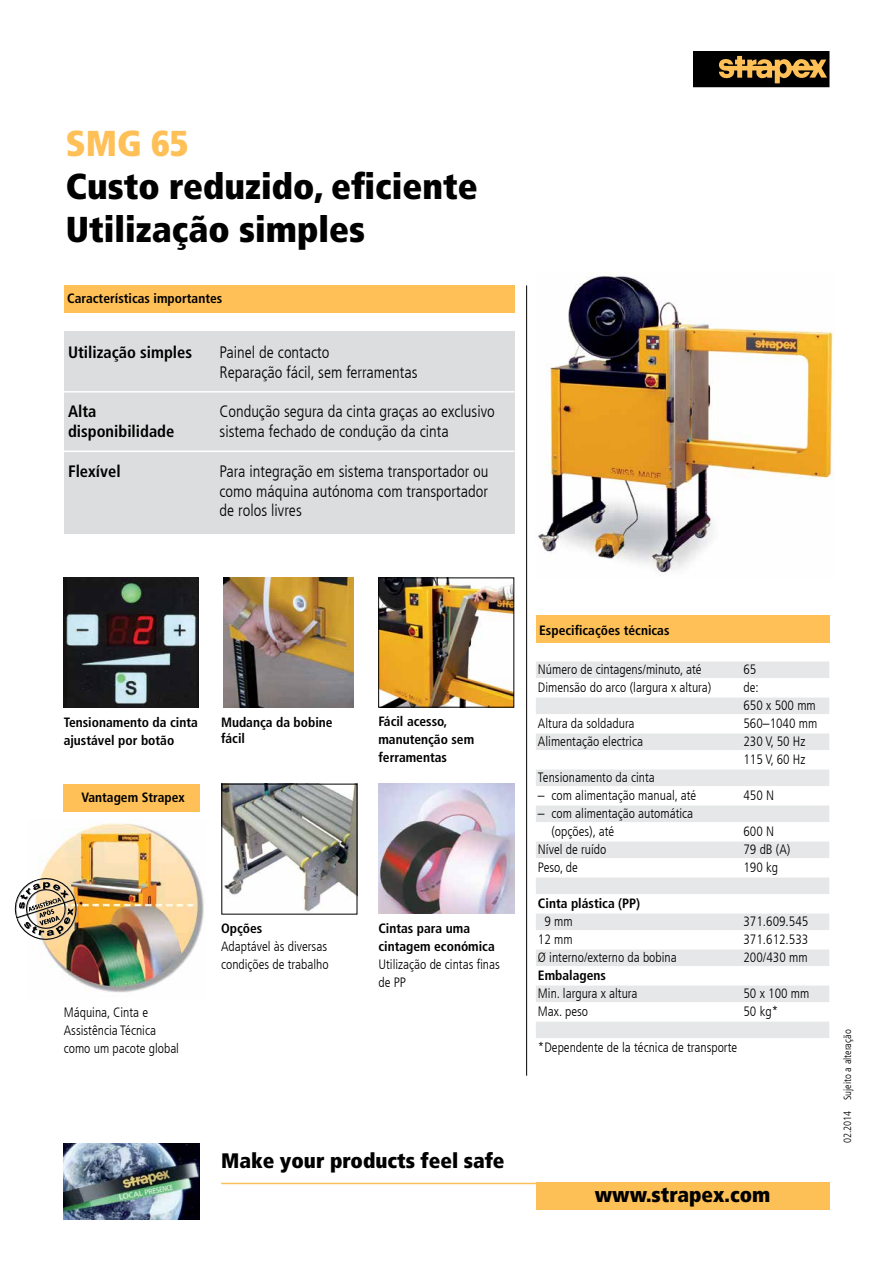
<style>
.page{position:relative;width:893px;height:1263px;background:#fff}
.page>*{position:absolute;margin:0;border:0;box-sizing:border-box;transform-origin:0 0}
.t1{font:900 condensed 36px "Frutiger LT Com";color:#000}
.t2{font:900 condensed 36px "Frutiger LT Com";color:#fec057}
.t3{font:900 condensed 21px "Frutiger LT Com";color:#000}
.t4{font:300 condensed 16.5px/19.8px "Frutiger LT Com";color:#000}
.t5{font:700 condensed 16.5px "Frutiger LT Com";color:#000}
.t6{font:300 condensed 13.5px/18px "Frutiger LT Com";color:#000}
.t7{font:700 condensed 13.5px/18px "Frutiger LT Com";color:#000}
.t8{font:300 condensed 10.5px "Frutiger LT Com";color:#000}
</style>
<div class="page">
<img style="left:380px;top:580px;width:132px;height:125px">
<div style="left:693px;top:51px;width:136px;height:36px;background:#000"></div>
<svg style="left:719px;top:56px;width:108px;height:27px"></svg>
<img style="left:64px;top:578px;width:134px;height:129px">
<hr style="left:526px;top:285px;width:1px;height:791px;background:#000">
<img style="left:221px;top:784px;width:134px;height:128px">
<img style="left:39px;top:823px;width:165px;height:170px">
<img style="left:378px;top:784px;width:136px;height:130px">
<img style="left:537px;top:274px;width:297px;height:299px">
<img style="left:224px;top:578px;width:129px;height:129px">
<div style="left:378px;top:578px;width:136px;height:129px;border:1px solid #000"></div>
<div style="left:536px;top:616px;width:293px;height:27px;background:#fec057"></div>
<div style="left:64px;top:285px;width:450px;height:28px;background:#fec057"></div>
<img style="left:64px;top:1143px;width:136px;height:77px">
<div style="left:536px;top:1182px;width:293px;height:28px;background:#fdc057"></div>
<hr style="left:221px;top:1183px;width:460px;height:1px;background:#fdc057">
<img style="left:14px;top:870px;width:71px;height:78px">
<div style="left:64px;top:784px;width:136px;height:27px;background:#fec057"></div>
<div style="left:65px;top:332px;width:449px;height:202px;background:#dcddde"></div>
<hr style="left:64px;top:391px;width:451px;height:1px;background:#fff">
<hr style="left:64px;top:451px;width:451px;height:1px;background:#fff">
<div style="left:536px;top:661px;width:293px;height:17px;background:#e6e7e8"></div>
<div style="left:536px;top:697px;width:293px;height:17px;background:#e6e7e8"></div>
<div style="left:536px;top:733px;width:293px;height:17px;background:#e6e7e8"></div>
<div style="left:536px;top:769px;width:293px;height:17px;background:#e6e7e8"></div>
<div style="left:536px;top:805px;width:293px;height:17px;background:#e6e7e8"></div>
<div style="left:536px;top:841px;width:293px;height:17px;background:#e6e7e8"></div>
<div style="left:536px;top:877px;width:293px;height:17px;background:#e6e7e8"></div>
<div style="left:536px;top:913px;width:293px;height:17px;background:#e6e7e8"></div>
<div style="left:536px;top:949px;width:293px;height:17px;background:#e6e7e8"></div>
<div style="left:536px;top:985px;width:293px;height:17px;background:#e6e7e8"></div>
<div style="left:536px;top:1021px;width:293px;height:17px;background:#e6e7e8"></div>
<p class="t2" style="left:66px;top:122px;width:124px">SMG 65</p>
<p class="t1" style="left:66px;top:165px;width:413px">Custo reduzido, eficiente</p>
<p class="t1" style="left:66px;top:208px;width:301px">Utilização simples</p>
<p class="t7" style="left:67px;top:290px;width:157px">Características importantes</p>
<p class="t5" style="left:68px;top:342px;width:126px">Utilização simples</p>
<p class="t4" style="left:220px;top:343px;width:112px">Painel de contacto</p>
<p class="t4" style="left:220px;top:362px;width:199px">Reparação fácil, sem ferramentas</p>
<p class="t5" style="left:68px;top:402px;width:30px">Alta</p>
<p class="t4" style="left:220px;top:402px;width:277px">Condução segura da cinta graças ao exclusivo</p>
<p class="t5" style="left:68px;top:422px;width:108px">disponibilidade</p>
<p class="t4" style="left:220px;top:422px;width:231px">sistema fechado de condução da cinta</p>
<p class="t5" style="left:68px;top:461px;width:54px">Flexível</p>
<p class="t4" style="left:220px;top:461px;width:270px">Para integração em sistema transportador ou como máquina autónoma com transportador</p>
<p class="t4" style="left:220px;top:501px;width:84px">de rolos livres</p>
<p class="t7" style="left:64px;top:713px;width:136px">Tensionamento da cinta ajustável por botão</p>
<p class="t7" style="left:378px;top:712px;width:71px">Fácil acesso,</p>
<p class="t7" style="left:221px;top:714px;width:113px;line-height:16.2px">Mudança da bobine fácil</p>
<p class="t7" style="left:378px;top:730px;width:97px">manutenção sem</p>
<p class="t7" style="left:378px;top:748px;width:70px">ferramentas</p>
<p class="t7" style="left:82px;top:789px;width:105px">Vantagem Strapex</p>
<p class="t6" style="left:64px;top:1003px;width:86px">Máquina, Cinta e</p>
<p class="t6" style="left:64px;top:1021px;width:94px">Assistência Técnica</p>
<p class="t6" style="left:64px;top:1039px;width:117px">como um pacote global</p>
<p class="t7" style="left:221px;top:919px;width:43px">Opções</p>
<p class="t6" style="left:221px;top:937px;width:109px">Adaptável às diversas condições de trabalho</p>
<p class="t7" style="left:378px;top:919px;width:93px">Cintas para uma</p>
<p class="t7" style="left:378px;top:937px;width:118px">cintagem económica</p>
<p class="t6" style="left:378px;top:955px;width:123px">Utilização de cintas finas de PP</p>
<p class="t3" style="left:221px;top:1148px;width:285px">Make your products feel safe</p>
<p class="t7" style="left:539px;top:621px;width:132px">Especificações técnicas</p>
<p class="t6" style="left:538px;top:660px;width:165px">Número de cintagens/minuto, até</p>
<p class="t6" style="left:743px;top:660px;width:14px">65</p>
<p class="t6" style="left:538px;top:678px;width:175px">Dimensão do arco (largura x altura)</p>
<p class="t6" style="left:743px;top:678px;width:17px">de:</p>
<p class="t6" style="left:743px;top:696px;width:74px">650 x 500 mm</p>
<p class="t6" style="left:538px;top:714px;width:98px">Altura da soldadura</p>
<p class="t6" style="left:743px;top:714px;width:75px">560–1040 mm</p>
<p class="t6" style="left:538px;top:732px;width:107px">Alimentação electrica</p>
<p class="t6" style="left:743px;top:732px;width:63px">230 V, 50 Hz</p>
<p class="t6" style="left:743px;top:750px;width:63px">115 V, 60 Hz</p>
<p class="t6" style="left:538px;top:768px;width:118px">Tensionamento da cinta</p>
<p class="t6" style="left:538px;top:786px;width:160px">– com alimentação manual, até</p>
<p class="t6" style="left:743px;top:786px;width:32px">450 N</p>
<p class="t6" style="left:538px;top:804px;width:157px">– com alimentação automática</p>
<p class="t6" style="left:551px;top:822px;width:64px">(opções), até</p>
<p class="t6" style="left:743px;top:822px;width:32px">600 N</p>
<p class="t6" style="left:538px;top:840px;width:70px">Nível de ruído</p>
<p class="t6" style="left:743px;top:840px;width:48px">79 dB (A)</p>
<p class="t6" style="left:538px;top:858px;width:42px">Peso, de</p>
<p class="t6" style="left:743px;top:858px;width:36px">190 kg</p>
<p class="t7" style="left:538px;top:894px;width:104px">Cinta plástica (PP)</p>
<p class="t6" style="left:544px;top:912px;width:30px">9 mm</p>
<p class="t6" style="left:743px;top:912px;width:66px">371.609.545</p>
<p class="t6" style="left:538px;top:930px;width:36px">12 mm</p>
<p class="t6" style="left:743px;top:930px;width:66px">371.612.533</p>
<p class="t6" style="left:538px;top:948px;width:140px">Ø interno/externo da bobina</p>
<p class="t6" style="left:743px;top:948px;width:66px">200/430 mm</p>
<p class="t7" style="left:538px;top:966px;width:70px">Embalagens</p>
<p class="t6" style="left:538px;top:984px;width:101px">Min. largura x altura</p>
<p class="t6" style="left:743px;top:984px;width:67px">50 x 100 mm</p>
<p class="t6" style="left:538px;top:1002px;width:52px">Max. peso</p>
<p class="t6" style="left:743px;top:1002px;width:36px">50 kg*</p>
<p class="t6" style="left:538px;top:1038px;width:201px">*Dependente de la técnica de transporte</p>
<p class="t3" style="left:595px;top:1182px;width:177px">www.strapex.com</p>
<p class="t8" style="left:841px;top:1143px;width:115px;rotate:-90deg">02.2014 Sujeito a alteração</p>
</div>
